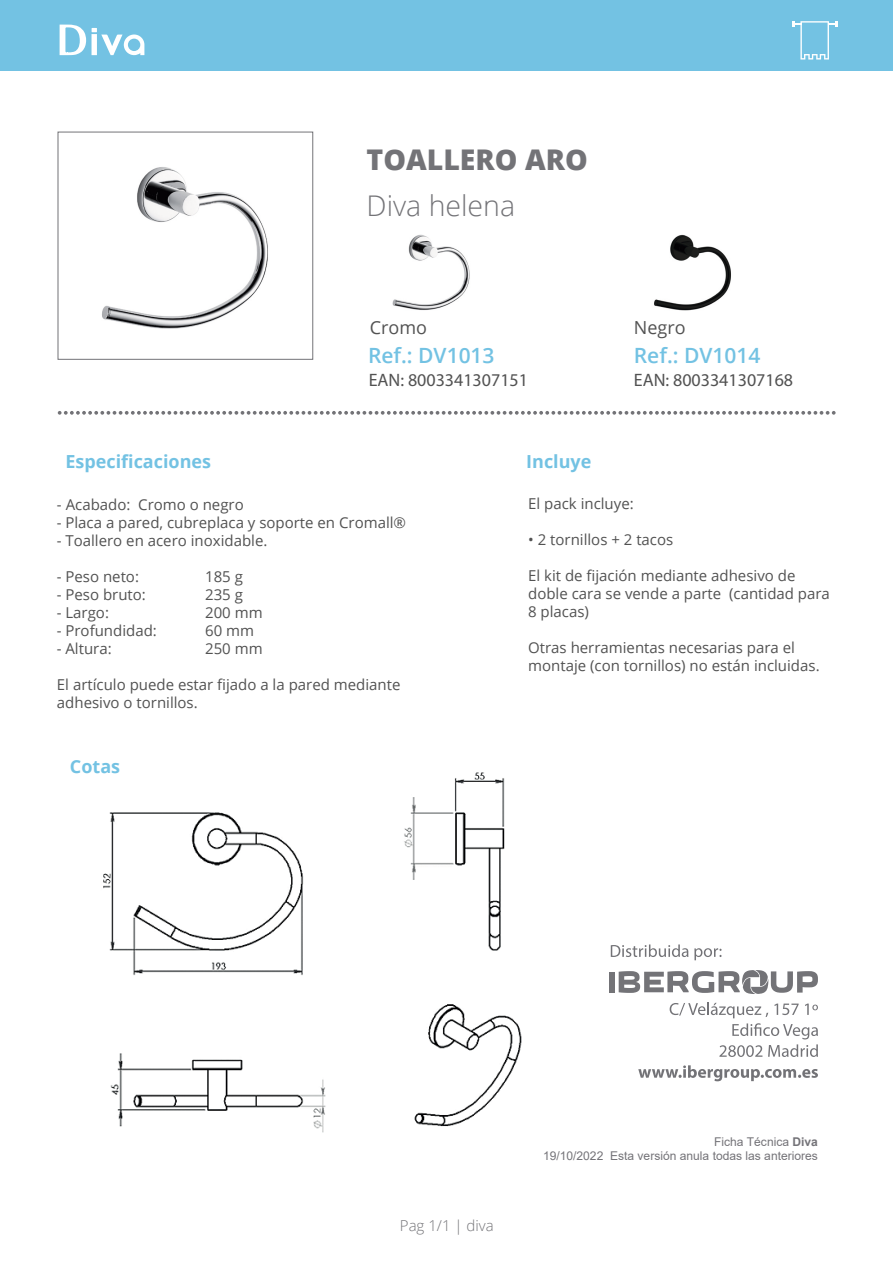
<style>
.page{position:relative;width:893px;height:1263px;background:#fff}
.page>*{position:absolute;margin:0;border:0;box-sizing:border-box;transform-origin:0 0}
.t1{font:800 28.5px "Open Sans";color:#737377}
.t2{font:300 28.5px "Open Sans";color:#737377}
.t3{font:600 21px "Open Sans";color:#73c2e3}
.t4{font:18px "Myriad Pro";color:#525252}
.t5{font:700 18px "Open Sans";color:#73c2e3}
.t6{font:18px "Open Sans";color:#525252}
.t7{font:15px/18px "Open Sans";color:#525252}
.t8{font:300 15px "Open Sans";color:#737377}
.t9{font:12px/14.4px "Arial";color:#747378;text-align:right}
.s1{font-weight:700}
</style>
<div class="page">
<img style="left:103px;top:772px;width:419px;height:361px">
<img style="left:392px;top:234px;width:78px;height:76px">
<img style="left:102px;top:167px;width:166px;height:162px">
<div style="left:0;top:0;width:893px;height:70px;background:#73c2e3"></div>
<svg style="left:60px;top:25px;width:26px;height:30px"></svg>
<svg style="left:92px;top:28px;width:52px;height:27px"></svg>
<svg style="left:58px;top:411px;width:778px;height:4px"></svg>
<svg style="left:611px;top:944px;width:77px;height:13px"></svg>
<svg style="left:694px;top:948px;width:28px;height:12px"></svg>
<div style="left:609px;top:971px;width:6px;height:21px;background:#737377"></div>
<svg style="left:619px;top:970px;width:199px;height:24px"></svg>
<svg style="left:670px;top:1002px;width:148px;height:55px"></svg>
<svg style="left:638px;top:1065px;width:180px;height:16px"></svg>
<img style="left:654px;top:234px;width:77px;height:77px">
<svg style="left:792px;top:21px;width:45px;height:39px"></svg>
<h1 class="t1" style="left:367px;top:138px;width:223px">TOALLERO ARO</h1>
<h1 class="t2" style="left:367px;top:186px;width:150px">Diva helena</h1>
<p class="t6" style="left:370px;top:315px;width:59px">Cromo</p>
<p class="t6" style="left:634px;top:315px;width:53px">Negro</p>
<p class="t4" style="left:634px;top:369px;width:161px">EAN: 8003341307168</p>
<h2 class="t3" style="left:368px;top:341px;width:128px">Ref.: DV1013</h2>
<h2 class="t3" style="left:634px;top:341px;width:128px">Ref.: DV1014</h2>
<p class="t4" style="left:369px;top:369px;width:161px">EAN: 8003341307151</p>
<p class="t5" style="left:65px;top:449px;width:147px">Especificaciones</p>
<p class="t7" style="left:57px;top:496px;width:188px">- Acabado: Cromo o negro</p>
<p class="t7" style="left:57px;top:514px;width:351px">- Placa a pared, cubreplaca y soporte en Cromall®</p>
<p class="t7" style="left:57px;top:532px;width:212px">- Toallero en acero inoxidable.</p>
<p class="t7" style="left:57px;top:568px;width:84px">- Peso neto:</p>
<p class="t7" style="left:205px;top:568px;width:39px">185 g</p>
<p class="t7" style="left:57px;top:586px;width:90px">- Peso bruto:</p>
<p class="t7" style="left:205px;top:586px;width:39px">235 g</p>
<p class="t7" style="left:57px;top:604px;width:54px">- Largo:</p>
<p class="t7" style="left:205px;top:604px;width:59px">200 mm</p>
<p class="t7" style="left:57px;top:622px;width:101px">- Profundidad:</p>
<p class="t7" style="left:205px;top:622px;width:50px">60 mm</p>
<p class="t7" style="left:57px;top:640px;width:56px">- Altura:</p>
<p class="t7" style="left:205px;top:640px;width:59px">250 mm</p>
<p class="t7" style="left:57px;top:676px;width:345px">El artículo puede estar fijado a la pared mediante adhesivo o tornillos.</p>
<p class="t5" style="left:70px;top:753px;width:52px">Cotas</p>
<p class="t5" style="left:526px;top:449px;width:67px">Incluye</p>
<p class="t7" style="left:528px;top:494px;width:107px">El pack incluye:</p>
<p class="t7" style="left:528px;top:530px;width:147px">• 2 tornillos + 2 tacos</p>
<p class="t7" style="left:528px;top:566px;width:303px">El kit de fijación mediante adhesivo de doble cara se vende a parte (cantidad para<br>8 placas)</p>
<p class="t7" style="left:528px;top:638px;width:293px">Otras herramientas necesarias para el montaje (con tornillos) no están incluidas.</p>
<p class="t8" style="left:400px;top:1215px;width:95px">Pag 1/1 | diva</p>
<p class="t9" style="left:543px;top:1134px;width:276px">Ficha Técnica <span class="s1">Diva<br></span>19/10/2022 Esta versión anula todas las anteriores</p>
</div>
